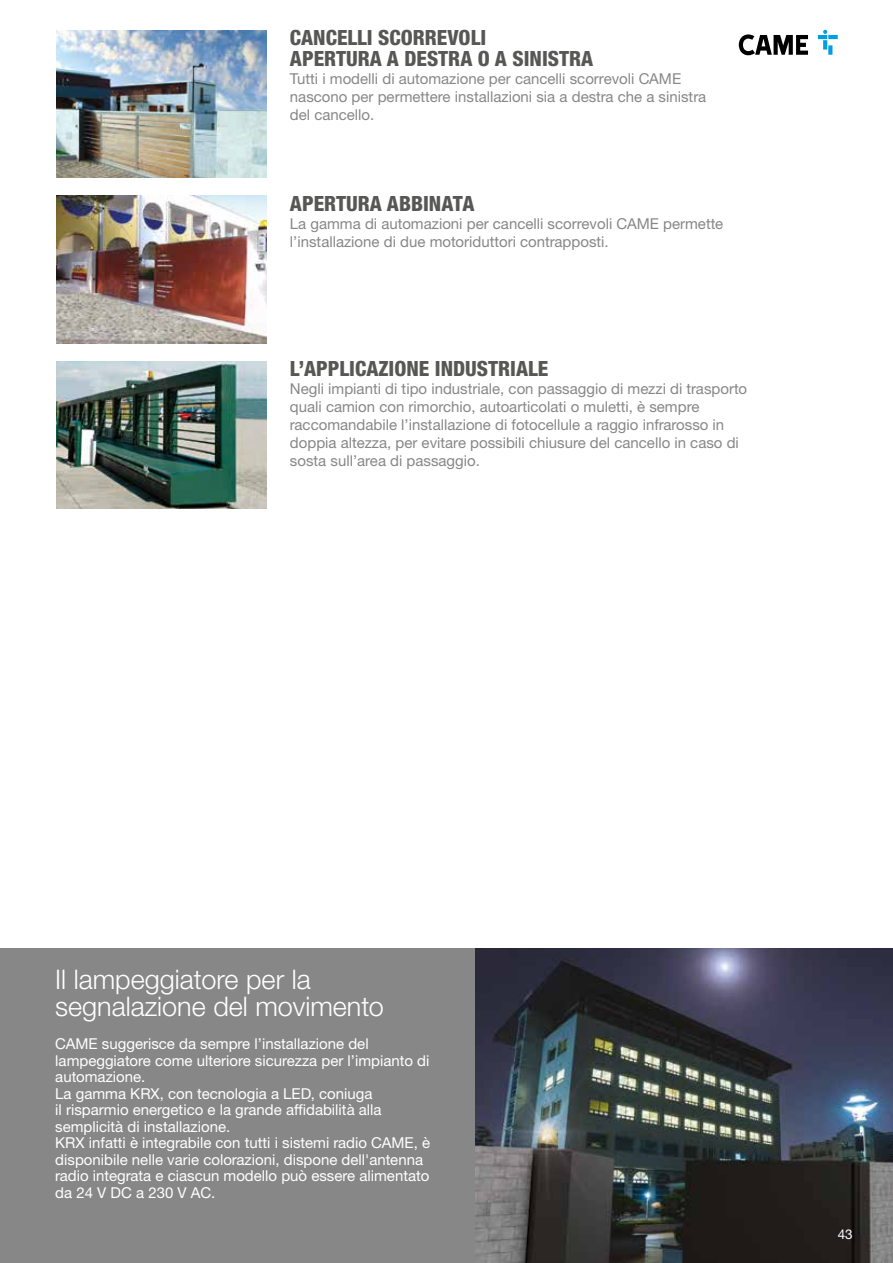
<style>
.page{position:relative;width:893px;height:1263px;background:#fff}
.page>*{position:absolute;margin:0;border:0;box-sizing:border-box;transform-origin:0 0}
.t1{font:300 27px/27px "Helvetica Neue LTW1 G";color:#fff}
.t2{font:800 condensed 21px/21px "Helvetica Neue LTW1 G";color:#575756}
.t3{font:15px/18px "Helvetica Neue LTW1 G";color:#878787}
.t4{font:15px/16.5px "Helvetica Neue LTW1 G";color:#fff}
.t5{font:13.5px "Helvetica Neue LTW1 G";color:#fff}
</style>
<div class="page">
<div style="left:0;top:948px;width:893px;height:315px;background:#878787"></div>
<svg style="left:739px;top:34px;width:69px;height:21px"></svg>
<svg style="left:828px;top:35px;width:10px;height:4px"></svg>
<svg style="left:823px;top:40px;width:4px;height:10px"></svg>
<svg style="left:828px;top:45px;width:4px;height:10px"></svg>
<svg style="left:818px;top:30px;width:9px;height:9px"></svg>
<img style="left:56px;top:30px;width:211px;height:147px">
<img style="left:56px;top:196px;width:211px;height:147px">
<img style="left:56px;top:362px;width:211px;height:147px">
<img style="left:475px;top:948px;width:418px;height:315px">
<h2 class="t2" style="left:290px;top:27px;width:305px">CANCELLI SCORREVOLI<br>APERTURA A DESTRA O A SINISTRA</h2>
<p class="t3" style="left:290px;top:69px;width:418px">Tutti i modelli di automazione per cancelli scorrevoli CAME nascono per permettere installazioni sia a destra che a sinistra del cancello.</p>
<h2 class="t2" style="left:290px;top:192px;width:186px">APERTURA ABBINATA</h2>
<p class="t3" style="left:290px;top:214px;width:435px">La gamma di automazioni per cancelli scorrevoli CAME permette l’installazione di due motoriduttori contrapposti.</p>
<h2 class="t2" style="left:290px;top:358px;width:260px">L’APPLICAZIONE INDUSTRIALE</h2>
<p class="t3" style="left:290px;top:380px;width:459px">Negli impianti di tipo industriale, con passaggio di mezzi di trasporto quali camion con rimorchio, autoarticolati o muletti, è sempre raccomandabile l’installazione di fotocellule a raggio infrarosso in doppia altezza, per evitare possibili chiusure del cancello in caso di sosta sull’area di passaggio.</p>
<h1 class="t1" style="left:55px;top:965px;width:330px">Il lampeggiatore per la segnalazione del movimento</h1>
<p class="t4" style="left:55px;top:1035px;width:376px">CAME suggerisce da sempre l’installazione del lampeggiatore come ulteriore sicurezza per l’impianto di automazione.<br>La gamma KRX, con tecnologia a LED, coniuga<br>il risparmio energetico e la grande affidabilità alla semplicità di installazione.<br>KRX infatti è integrabile con tutti i sistemi radio CAME, è disponibile nelle varie colorazioni, dispone dell'antenna radio integrata e ciascun modello può essere alimentato da 24 V DC a 230 V AC.</p>
<p class="t5" style="left:838px;top:1225px;width:17px">43</p>
</div>
